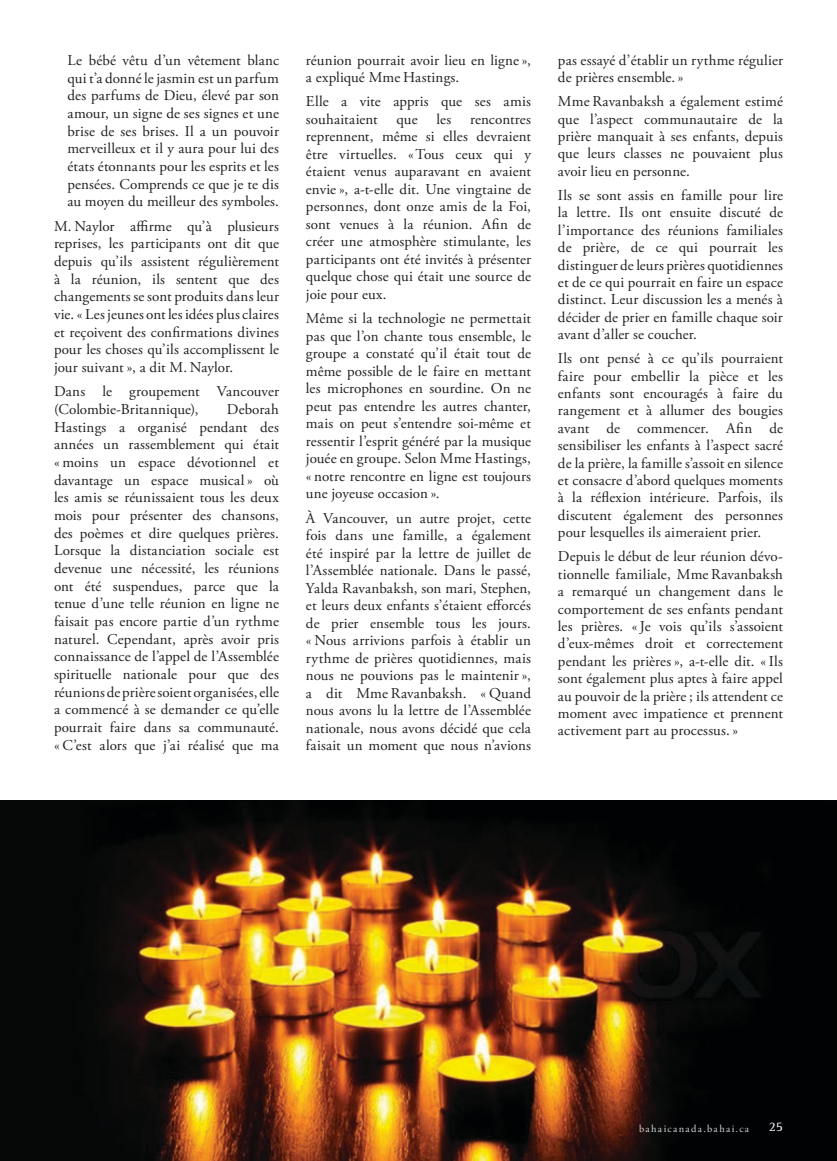
<style>
.page{position:relative;width:837px;height:1161px;background:#fff}
.page>*{position:absolute;margin:0;border:0;box-sizing:border-box;transform-origin:0 0}
.t1{font:15px/17.7px "Adobe Garamond Pro";letter-spacing:.005em;color:#231f20;text-align:justify}
.t2{font:13.5px "Rotis Serif Std";color:#fff}
.t3{font:10.5px "Adobe Garamond Pro";letter-spacing:.13em;color:#fff}
</style>
<div class="page">
<img style="left:0;top:801px;width:837px;height:360px">
<p class="t1" style="left:68px;top:52px;width:213px">Le bébé vêtu d’un vêtement blanc qui t’a donné le jasmin est un parfum des parfums de Dieu, élevé par son amour, un signe de ses signes et une brise de ses brises. Il a un pouvoir merveilleux et il y aura pour lui des états étonnants pour les esprits et les pensées. Comprends ce que je te dis au moyen du meilleur des symboles.</p>
<p class="t1" style="left:54px;top:218px;width:227px">M. Naylor affirme qu’à plusieurs reprises, les participants ont dit que depuis qu’ils assistent régulièrement à la réunion, ils sentent que des changements se sont produits dans leur vie. « Les jeunes ont les idées plus claires et reçoivent des confirmations divines pour les choses qu’ils accomplissent le jour suivant », a dit M. Naylor.</p>
<p class="t1" style="left:54px;top:383px;width:226px">Dans le groupement Vancouver (Colombie-Britannique),</p>
<p class="t1" style="left:54px;top:401px;width:227px;text-indent:173px">Deborah Hastings a organisé pendant des années un rassemblement qui était « moins un espace dévotionnel et davantage un espace musical » où les amis se réunissaient tous les deux mois pour présenter des chansons, des poèmes et dire quelques prières.<br>Lorsque la distanciation sociale est devenue une nécessité, les réunions ont été suspendues, parce que la tenue d’une telle réunion en ligne ne faisait pas encore partie d’un rythme naturel. Cependant, après avoir pris connaissance de l’appel de l’Assemblée spirituelle nationale pour que des réunions de prière soient organisées, elle a commencé à se demander ce qu’elle pourrait faire dans sa communauté. « C’est alors que j’ai réalisé que ma</p>
<p class="t1" style="left:306px;top:52px;width:226px">réunion pourrait avoir lieu en ligne », a expliqué Mme Hastings.</p>
<p class="t1" style="left:306px;top:93px;width:226px">Elle a vite appris que ses amis souhaitaient</p>
<p class="t1" style="left:397px;top:111px;width:22px">que</p>
<p class="t1" style="left:437px;top:111px;width:16px">les</p>
<p class="t1" style="left:306px;top:111px;width:227px;text-indent:164px">rencontres reprennent, même si elles devraient être virtuelles. «Tous ceux qui y étaient venus auparavant en avaient envie », a-t-elle dit. Une vingtaine de personnes, dont onze amis de la Foi, sont venues à la réunion. Afin de créer une atmosphère stimulante, les participants ont été invités à présenter quelque chose qui était une source de joie pour eux.</p>
<p class="t1" style="left:306px;top:310px;width:227px">Même si la technologie ne permettait pas que l’on chante tous ensemble, le groupe a constaté qu’il était tout de même possible de le faire en mettant les microphones en sourdine. On ne peut pas entendre les autres chanter, mais on peut s’entendre soi-même et ressentir l’esprit généré par la musique jouée en groupe. Selon Mme Hastings, « notre rencontre en ligne est toujours une joyeuse occasion ».</p>
<p class="t1" style="left:306px;top:510px;width:227px">À Vancouver, un autre projet, cette fois dans une famille, a également été inspiré par la lettre de juillet de l’Assemblée nationale. Dans le passé, Yalda Ravanbaksh, son mari, Stephen, et leurs deux enfants s’étaient efforcés de prier ensemble tous les jours. « Nous arrivions parfois à établir un rythme de prières quotidiennes, mais nous ne pouvions pas le maintenir », a dit Mme Ravanbaksh. « Quand nous avons lu la lettre de l’Assemblée nationale, nous avons décidé que cela faisait un moment que nous n’avions</p>
<p class="t1" style="left:558px;top:52px;width:226px">pas essayé d’établir un rythme régulier de prières ensemble. »</p>
<p class="t1" style="left:558px;top:93px;width:227px">Mme Ravanbaksh a également estimé que l’aspect communautaire de la prière manquait à ses enfants, depuis que leurs classes ne pouvaient plus avoir lieu en personne.</p>
<p class="t1" style="left:558px;top:187px;width:227px">Ils se sont assis en famille pour lire la lettre. Ils ont ensuite discuté de l’importance des réunions familiales de prière, de ce qui pourrait les distinguer de leurs prières quotidiennes et de ce qui pourrait en faire un espace distinct. Leur discussion les a menés à décider de prier en famille chaque soir avant d’aller se coucher.</p>
<p class="t1" style="left:558px;top:350px;width:227px">Ils ont pensé à ce qu’ils pourraient faire pour embellir la pièce et les enfants sont encouragés à faire du rangement et à allumer des bougies avant de commencer. Afin de sensibiliser les enfants à l’aspect sacré de la prière, la famille s’assoit en silence et consacre d’abord quelques moments à la réflexion intérieure. Parfois, ils discutent également des personnes pour lesquelles ils aimeraient prier.</p>
<p class="t1" style="left:558px;top:549px;width:227px">Depuis le début de leur réunion dévo&shy;tionnelle familiale, Mme Ravanbaksh a remarqué un changement dans le comportement de ses enfants pendant les prières. « Je vois qu’ils s’assoient d’eux-mêmes droit et correctement pendant les prières », a-t-elle dit. « Ils sont également plus aptes à faire appel au pouvoir de la prière ; ils attendent ce moment avec impatience et prennent activement part au processus. »</p>
<p class="t3" style="left:639px;top:1122px;width:112px">bahaicanada.bahai.ca</p>
<p class="t2" style="left:769px;top:1119px;width:16px">25</p>
</div>
